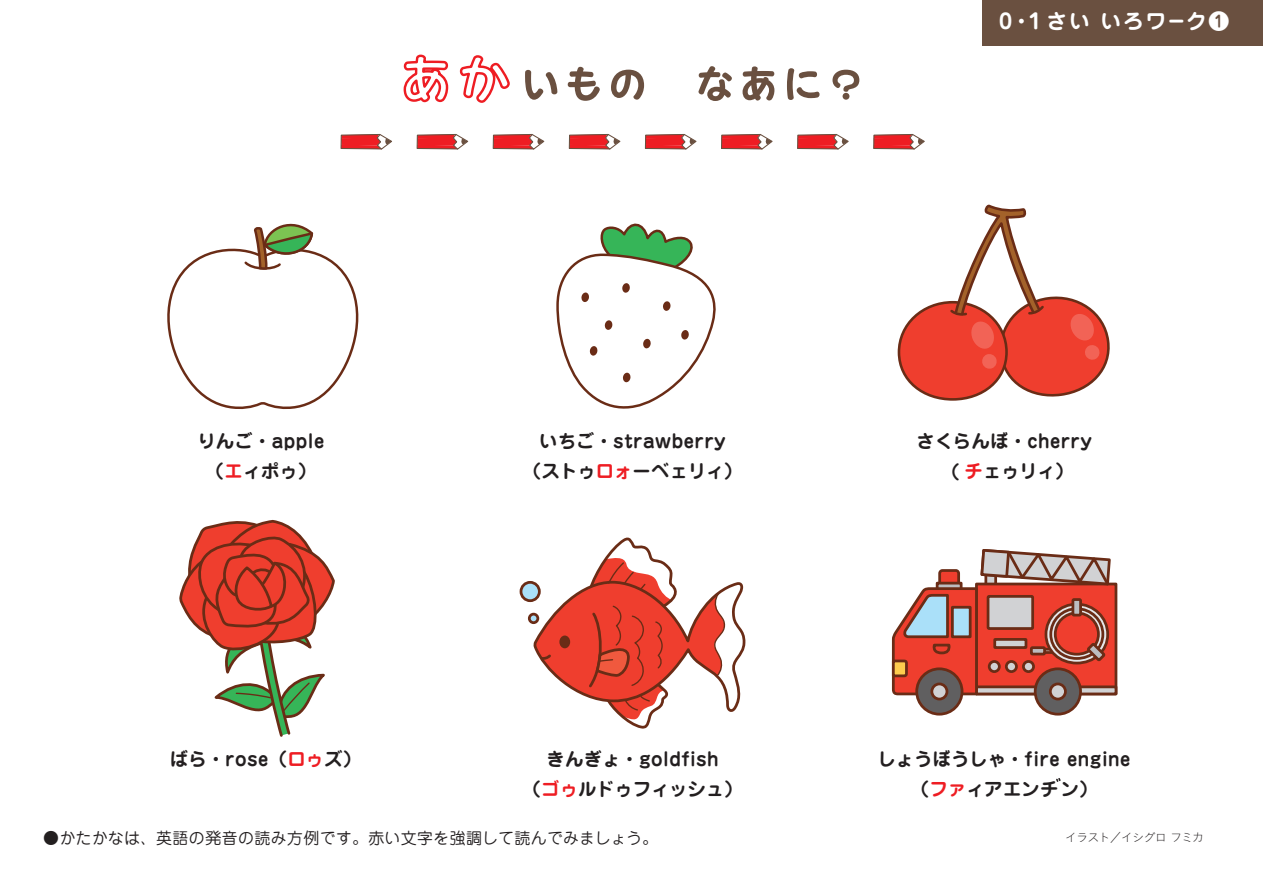
<style>
.page{position:relative;width:1263px;height:893px;background:#fff}
.page>*{position:absolute;margin:0;border:0;box-sizing:border-box;transform-origin:0 0}
.t1{font:700 20.85px "Jun 501 Pro";letter-spacing:.08em;color:#fff}
.t2{font:700 18.3px/29.4px "Jun 501 Pro";letter-spacing:.015em;color:#231f20;text-align:center}
.t3{font:15.9px "Jun 201 Pro";letter-spacing:.025em;color:#231f20}
.t4{font:12.15px "Koburina Go Std N W1";letter-spacing:-.095em;color:#231f20}
.s1{color:#ee1d23}
</style>
<div class="page">
<div style="left:982px;top:0;width:281px;height:46px;background:#6a5040"></div>
<svg style="left:525px;top:66px;width:334px;height:35px"></svg>
<svg style="left:403px;top:54px;width:107px;height:49px"></svg>
<div style="left:975px;top:583px;width:142px;height:112px;border:3px solid #6a2c16"></div>
<div style="left:976px;top:687px;width:140px;height:7px;background:#d1d2d4"></div>
<div style="left:975px;top:685px;width:142px;height:10px;border:3px solid #6a2c16"></div>
<div style="left:917px;top:669px;width:45px;height:45px;background:#605f60;border-radius:50%"></div>
<div style="left:915px;top:667px;width:48px;height:48px;border:3px solid #6a2c16;border-radius:50%"></div>
<div style="left:930px;top:683px;width:18px;height:17px;border:3px solid #6a2c16;border-radius:50%"></div>
<div style="left:1035px;top:669px;width:45px;height:45px;background:#605f60;border-radius:50%"></div>
<div style="left:1034px;top:667px;width:48px;height:48px;border:3px solid #6a2c16;border-radius:50%"></div>
<div style="left:1049px;top:683px;width:18px;height:17px;border:3px solid #6a2c16;border-radius:50%"></div>
<svg style="left:891px;top:549px;width:221px;height:148px"></svg>
<div style="left:952px;top:607px;width:18px;height:30px;background:#aae0f9"></div>
<div style="left:951px;top:606px;width:20px;height:32px;border:3px solid #6a2c16"></div>
<svg style="left:556px;top:223px;width:160px;height:186px"></svg>
<svg style="left:167px;top:223px;width:192px;height:187px"></svg>
<div style="left:899px;top:302px;width:108px;height:98px;background:#ef3e2e;border-radius:50%"></div>
<svg style="left:948px;top:204px;width:162px;height:197px"></svg>
<svg style="left:532px;top:537px;width:214px;height:192px"></svg>
<div style="left:529px;top:614px;width:9px;height:9px;background:#aae0f9;border-radius:50%"></div>
<div style="left:528px;top:613px;width:11px;height:11px;border:3px solid #6a2c16;border-radius:50%"></div>
<div style="left:521px;top:582px;width:18px;height:19px;background:#aae0f9;border-radius:50%"></div>
<div style="left:520px;top:581px;width:21px;height:21px;border:3px solid #6a2c16;border-radius:50%"></div>
<svg style="left:179px;top:519px;width:156px;height:218px"></svg>
<svg style="left:340px;top:134px;width:52px;height:16px"></svg>
<svg style="left:644px;top:134px;width:53px;height:16px"></svg>
<svg style="left:492px;top:134px;width:53px;height:16px"></svg>
<svg style="left:797px;top:134px;width:52px;height:16px"></svg>
<svg style="left:416px;top:134px;width:53px;height:16px"></svg>
<svg style="left:721px;top:134px;width:52px;height:16px"></svg>
<svg style="left:568px;top:134px;width:53px;height:16px"></svg>
<svg style="left:873px;top:134px;width:52px;height:16px"></svg>
<svg style="left:1056px;top:778px;width:4px;height:4px"></svg>
<p class="t1" style="left:999px;top:5px;width:232px">0・１さい いろワーク❶</p>
<p class="t2" style="left:197px;top:425px;width:128px">りんご・apple（<span class="s1">エ</span>ィポゥ）</p>
<p class="t2" style="left:951px;top:425px;width:142px;text-align:left;text-indent:-35px">さくらんぼ・cherry ( <span class="s1">チ</span>ェゥリィ）</p>
<p class="t2" style="left:523px;top:425px;width:221px">いちご・strawberry<br>（ストゥ<span class="s1">ロォ</span>ーベェリィ）</p>
<p class="t2" style="left:170px;top:743px;width:193px">ばら・rose（<span class="s1">ロゥ</span>ズ）</p>
<p class="t2" style="left:878px;top:743px;width:254px">しょうぼうしゃ・fire engine（<span class="s1">ファ</span>ィアエンチン）</p>
<p class="t2" style="left:523px;top:743px;width:222px">きんぎょ・goldfish<br>（<span class="s1">ゴゥ</span>ルドゥフィッシュ）</p>
<p class="t3" style="left:43px;top:825px;width:616px">●かたかなは、英語の発音の読み方例です。赤い文字を強調して読んでみましょう。</p>
<p class="t4" style="left:1065px;top:828px;width:141px">イラスト／イシグロ フミカ</p>
</div>
